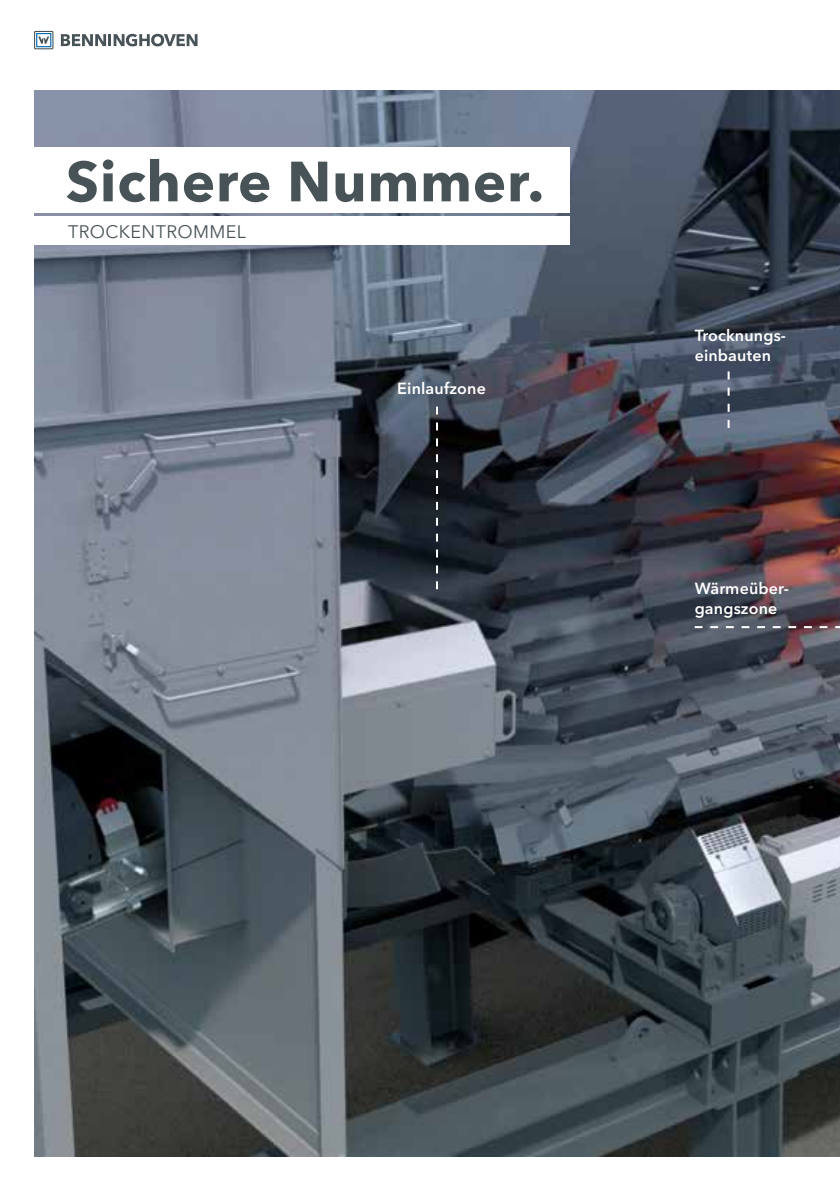
<style>
.page{position:relative;width:840px;height:1191px;background:#fff}
.page>*{position:absolute;margin:0;border:0;box-sizing:border-box;transform-origin:0 0}
.t1{font:700 56px "Avenir Next LT Pro";letter-spacing:.015em;color:#485358}
.t2{font:18px "Avenir Next LT Pro";letter-spacing:.02em;color:#485358}
.t3{font:600 16px/20px "Avenir Next LT Pro";letter-spacing:.01em;color:#fff}
</style>
<div class="page">
<img style="left:34px;top:91px;width:805px;height:1066px">
<svg style="left:61px;top:34px;width:136px;height:12px"></svg>
<svg style="left:34px;top:31px;width:19px;height:18px"></svg>
<div style="left:0;top:147px;width:569px;height:66px;background:#fff"></div>
<div style="left:0;top:217px;width:569px;height:28px;background:#fff"></div>
<svg style="left:436px;top:406px;width:2px;height:183px"></svg>
<svg style="left:727px;top:371px;width:2px;height:57px"></svg>
<svg style="left:694px;top:626px;width:145px;height:2px"></svg>
<h1 class="t1" style="left:66px;top:147px;width:479px">Sichere Nummer.</h1>
<p class="t2" style="left:68px;top:221px;width:179px">TROCKENTROMMEL</p>
<p class="t3" style="left:397px;top:378px;width:90px">Einlaufzone</p>
<p class="t3" style="left:694px;top:325px;width:93px">Trocknungs&shy;einbauten</p>
<p class="t3" style="left:694px;top:578px;width:96px">Wärmeüber&shy;gangszone</p>
</div>
